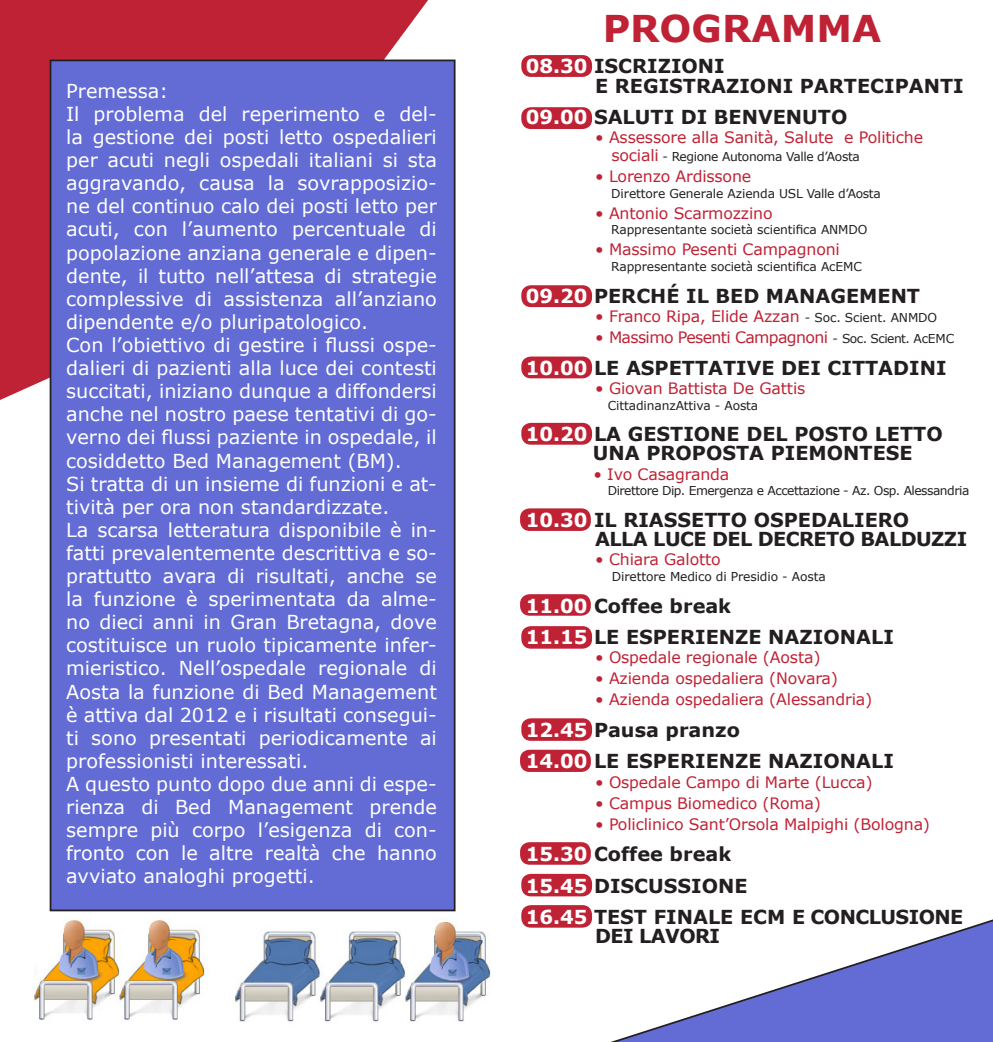
<style>
.page{position:relative;width:993px;height:1042px;background:#fff}
.page>*{position:absolute;margin:0;border:0;box-sizing:border-box;transform-origin:0 0}
.t1{font:700 36.93px "Verdana";color:#c02235}
.t2{font:19.25px/23.1px "Verdana";color:#fff;text-align:justify}
.t3{font:700 19.25px "Verdana";color:#231f20}
.t4{font:700 19.25px "Verdana";letter-spacing:-.03em;color:#231f20}
.t5{font:15.75px "Verdana";letter-spacing:-.01em;color:#c02235}
.t6{font:15.75px "Verdana";letter-spacing:-.04em;color:#c02235}
.t7{font:12.25px "Verdana";letter-spacing:-.01em;color:#231f20}
.t8{font:12.25px "Verdana";letter-spacing:-.04em;color:#231f20}
.t9{font:12.25px "Verdana";letter-spacing:-.03em;color:#231f20}
.s1{color:#fff}
.s2{font-size:15.75px;color:#c02235}
.s3{font-size:12.25px;color:#231f20}
</style>
<div class="page">
<img style="left:35px;top:904px;width:508px;height:118px">
<div style="left:522px;top:906px;width:69px;height:21px;background:#c02235;border-radius:9px"></div>
<div style="left:521px;top:905px;width:71px;height:22px;border:2px solid #c02235;border-radius:9px"></div>
<div style="left:522px;top:875px;width:69px;height:20px;background:#c02235;border-radius:9px"></div>
<div style="left:521px;top:874px;width:71px;height:22px;border:2px solid #c02235;border-radius:9px"></div>
<div style="left:521px;top:843px;width:68px;height:21px;background:#c02235;border-radius:9px"></div>
<div style="left:520px;top:842px;width:70px;height:23px;border:2px solid #c02235;border-radius:9px"></div>
<div style="left:520px;top:750px;width:70px;height:21px;background:#c02235;border-radius:9px"></div>
<div style="left:520px;top:750px;width:70px;height:22px;border:1px solid #c02235;border-radius:9px"></div>
<div style="left:522px;top:719px;width:69px;height:21px;background:#c02235;border-radius:9px"></div>
<div style="left:521px;top:718px;width:71px;height:23px;border:2px solid #c02235;border-radius:9px"></div>
<div style="left:522px;top:627px;width:69px;height:21px;background:#c02235;border-radius:9px"></div>
<div style="left:521px;top:626px;width:71px;height:23px;border:2px solid #c02235;border-radius:9px"></div>
<div style="left:521px;top:595px;width:68px;height:20px;background:#c02235;border-radius:9px"></div>
<div style="left:520px;top:594px;width:70px;height:22px;border:2px solid #c02235;border-radius:9px"></div>
<div style="left:521px;top:509px;width:68px;height:21px;background:#c02235;border-radius:9px"></div>
<div style="left:520px;top:508px;width:70px;height:23px;border:2px solid #c02235;border-radius:9px"></div>
<div style="left:522px;top:424px;width:69px;height:20px;background:#c02235;border-radius:9px"></div>
<div style="left:521px;top:423px;width:71px;height:22px;border:2px solid #c02235;border-radius:9px"></div>
<div style="left:522px;top:357px;width:69px;height:20px;background:#c02235;border-radius:9px"></div>
<div style="left:521px;top:356px;width:71px;height:22px;border:2px solid #c02235;border-radius:9px"></div>
<div style="left:522px;top:286px;width:69px;height:20px;background:#c02235;border-radius:9px"></div>
<div style="left:521px;top:285px;width:71px;height:22px;border:2px solid #c02235;border-radius:9px"></div>
<div style="left:522px;top:108px;width:69px;height:20px;background:#c02235;border-radius:9px"></div>
<div style="left:521px;top:107px;width:71px;height:22px;border:2px solid #c02235;border-radius:9px"></div>
<div style="left:522px;top:56px;width:69px;height:20px;background:#c02235;border-radius:9px"></div>
<div style="left:521px;top:55px;width:71px;height:22px;border:2px solid #c02235;border-radius:9px"></div>
<div style="left:0;top:0;width:428px;height:400px;background:#c02235"></div>
<svg style="left:555px;top:842px;width:437px;height:200px"></svg>
<div style="left:50px;top:60px;width:404px;height:850px;background:#636cd5"></div>
<div style="left:50px;top:60px;width:405px;height:851px;border:2px solid #231f20"></div>
<p class="t2" style="left:66px;top:79px;width:103px">Premessa:</p>
<p class="t2" style="left:66px;top:102px;width:372px">Il problema del reperimento e del&shy;la gestione dei posti letto ospedalieri per acuti negli ospedali italiani si sta aggravando, causa la sovrapposizio&shy;ne del continuo calo dei posti letto per acuti, con l’aumento percentuale di popolazione anziana generale e dipen&shy;dente, il tutto nell’attesa di strategie complessive di assistenza all’anziano dipendente e/o pluripatologico.</p>
<p class="t2" style="left:66px;top:333px;width:372px">Con l’obiettivo di gestire i flussi ospe&shy;dalieri di pazienti alla luce dei contesti succitati, iniziano dunque a diffondersi anche nel nostro paese tentativi di go&shy;verno dei flussi paziente in ospedale, il cosiddetto Bed Management (BM).</p>
<p class="t2" style="left:66px;top:471px;width:372px">Si tratta di un insieme di funzioni e at&shy;tività per ora non standardizzate.</p>
<p class="t2" style="left:66px;top:518px;width:372px">La scarsa letteratura disponibile è in&shy;fatti prevalentemente descrittiva e so&shy;prattutto avara di risultati, anche se la funzione è sperimentata da alme&shy;no dieci anni in Gran Bretagna, dove costituisce un ruolo tipicamente infer&shy;mieristico. Nell’ospedale regionale di Aosta la funzione di Bed Management è attiva dal 2012 e i risultati consegui&shy;ti sono presentati periodicamente ai professionisti interessati.</p>
<p class="t2" style="left:66px;top:772px;width:372px">A questo punto dopo due anni di espe&shy;rienza di Bed Management prende sempre più corpo l’esigenza di con&shy;fronto con le altre realtà che hanno avviato analoghi progetti.</p>
<p class="t1" style="left:602px;top:5px;width:280px">PROGRAMMA</p>
<p class="t3" style="left:525px;top:54px;width:200px"><span class="s1">08.30</span> ISCRIZIONI</p>
<p class="t3" style="left:595px;top:73px;width:370px">E REGISTRAZIONI PARTECIPANTI</p>
<p class="t3" style="left:525px;top:105px;width:323px"><span class="s1">09.00</span> SALUTI DI BENVENUTO</p>
<p class="t5" style="left:595px;top:128px;width:329px">• Assessore alla Sanità, Salute e Politiche</p>
<p class="t9" style="left:611px;top:149px;width:250px"><span class="s2">sociali</span> - Regione Autonoma Valle d’Aosta</p>
<p class="t5" style="left:595px;top:166px;width:157px">• Lorenzo Ardissone</p>
<p class="t7" style="left:611px;top:185px;width:271px">Direttore Generale Azienda USL Valle d’Aosta</p>
<p class="t5" style="left:595px;top:203px;width:179px">• Antonio Scarmozzino</p>
<p class="t7" style="left:611px;top:222px;width:257px">Rappresentante società scientifica ANMDO</p>
<p class="t5" style="left:595px;top:240px;width:246px">• Massimo Pesenti Campagnoni</p>
<p class="t7" style="left:611px;top:259px;width:252px">Rappresentante società scientifica AcEMC</p>
<p class="t3" style="left:525px;top:283px;width:396px"><span class="s1">09.20</span> PERCHÉ IL BED MANAGEMENT</p>
<p class="t5" style="left:595px;top:306px;width:343px">• Franco Ripa, Elide Azzan <span class="s3">- Soc. Scient. ANMDO</span></p>
<p class="t6" style="left:595px;top:327px;width:360px">• Massimo Pesenti Campagnoni <span class="s3">- Soc. Scient. AcEMC</span></p>
<p class="t3" style="left:525px;top:355px;width:422px"><span class="s1">10.00</span> LE ASPETTATIVE DEI CITTADINI</p>
<p class="t5" style="left:595px;top:378px;width:212px">• Giovan Battista De Gattis</p>
<p class="t7" style="left:607px;top:397px;width:152px">CittadinanzAttiva - Aosta</p>
<p class="t3" style="left:525px;top:422px;width:418px"><span class="s1">10.20</span> LA GESTIONE DEL POSTO LETTO</p>
<p class="t3" style="left:592px;top:441px;width:321px">UNA PROPOSTA PIEMONTESE</p>
<p class="t5" style="left:593px;top:464px;width:137px">• Ivo Casagranda</p>
<p class="t8" style="left:607px;top:483px;width:363px">Direttore Dip. Emergenza e Accettazione - Az. Osp. Alessandria</p>
<p class="t3" style="left:525px;top:507px;width:385px"><span class="s1">10.30</span> IL RIASSETTO OSPEDALIERO</p>
<p class="t4" style="left:595px;top:527px;width:373px">ALLA LUCE DEL DECRETO BALDUZZI</p>
<p class="t5" style="left:595px;top:549px;width:127px">• Chiara Galotto</p>
<p class="t7" style="left:611px;top:569px;width:215px">Direttore Medico di Presidio - Aosta</p>
<p class="t3" style="left:525px;top:593px;width:207px"><span class="s1">11.00</span> Coffee break</p>
<p class="t3" style="left:525px;top:625px;width:369px"><span class="s1">11.15</span> LE ESPERIENZE NAZIONALI</p>
<p class="t5" style="left:595px;top:647px;width:227px">• Ospedale regionale (Aosta)</p>
<p class="t5" style="left:595px;top:668px;width:244px">• Azienda ospedaliera (Novara)</p>
<p class="t5" style="left:595px;top:689px;width:278px">• Azienda ospedaliera (Alessandria)</p>
<p class="t3" style="left:525px;top:717px;width:216px"><span class="s1">12.45</span> Pausa pranzo</p>
<p class="t3" style="left:525px;top:749px;width:369px"><span class="s1">14.00</span> LE ESPERIENZE NAZIONALI</p>
<p class="t5" style="left:595px;top:772px;width:279px">• Ospedale Campo di Marte (Lucca)</p>
<p class="t5" style="left:595px;top:793px;width:227px">• Campus Biomedico (Roma)</p>
<p class="t5" style="left:595px;top:814px;width:336px">• Policlinico Sant’Orsola Malpighi (Bologna)</p>
<p class="t3" style="left:525px;top:842px;width:207px"><span class="s1">15.30</span> Coffee break</p>
<p class="t3" style="left:525px;top:873px;width:223px"><span class="s1">15.45</span> DISCUSSIONE</p>
<p class="t3" style="left:525px;top:905px;width:439px"><span class="s1">16.45</span> TEST FINALE ECM E CONCLUSIONE</p>
<p class="t4" style="left:595px;top:924px;width:126px">DEI LAVORI</p>
</div>
